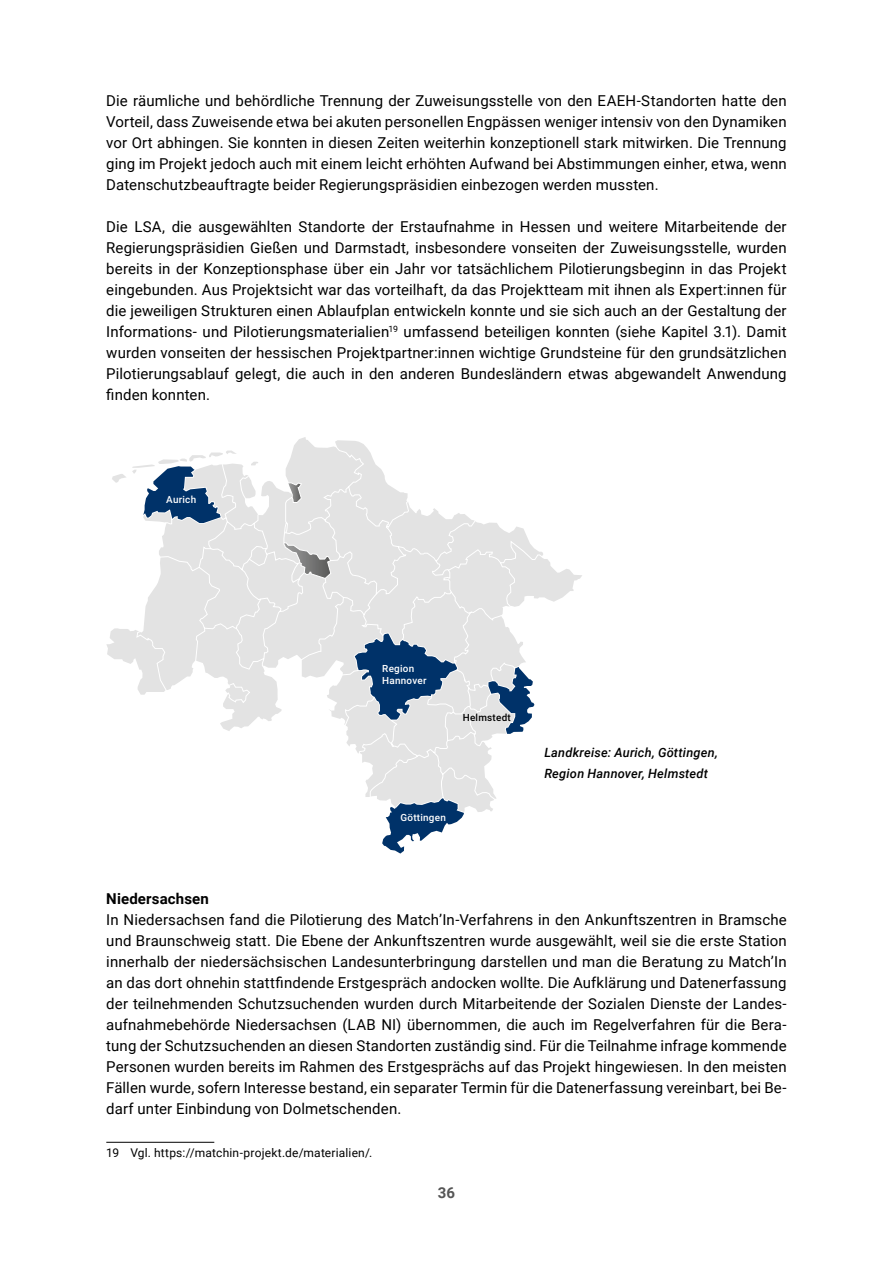
<style>
.page{position:relative;width:893px;height:1263px;background:#fff}
.page>*{position:absolute;margin:0;border:0;box-sizing:border-box;transform-origin:0 0}
.t1{font:15px/21px "Roboto";letter-spacing:.01em;color:#000;text-align:justify}
.t2{font:700 15px "Roboto";letter-spacing:.01em;color:#000}
.t3{font:700 15px "Roboto";color:#565656}
.t4{font:italic 500 12.75px/21px "Roboto";letter-spacing:.015em;color:#000}
.Footnote_text{font:12px "Roboto";letter-spacing:.015em;color:#000}
.t5{font:500 9.9px/11.9px "Roboto";letter-spacing:.025em;color:#fff}
.t6{font:500 9.9px "Roboto";letter-spacing:.025em;color:#000}
</style>
<div class="page">
<hr style="left:106px;top:1142px;width:108px;height:1px;background:#000">
<svg style="left:106px;top:558px;width:476px;height:106px"></svg>
<svg style="left:136px;top:437px;width:407px;height:375px"></svg>
<svg style="left:112px;top:450px;width:125px;height:73px"></svg>
<svg style="left:355px;top:633px;width:102px;height:86px;background:#6e88a4"></svg>
<svg style="left:382px;top:798px;width:82px;height:55px"></svg>
<svg style="left:488px;top:667px;width:46px;height:67px"></svg>
<p class="t1" style="left:106px;top:90px;width:682px">Die räumliche und behördliche Trennung der Zuweisungsstelle von den EAEH-Standorten hatte den Vorteil, dass Zuweisende etwa bei akuten personellen Engpässen weniger intensiv von den Dynamiken vor Ort abhingen. Sie konnten in diesen Zeiten weiterhin konzeptionell stark mitwirken. Die Trennung ging im Projekt jedoch auch mit einem leicht erhöhten Aufwand bei Abstimmungen einher, etwa, wenn Datenschutzbeauftragte beider Regierungspräsidien einbezogen werden mussten.</p>
<p class="t1" style="left:106px;top:216px;width:682px">Die LSA, die ausgewählten Standorte der Erstaufnahme in Hessen und weitere Mitarbeitende der Regierungspräsidien Gießen und Darmstadt, insbesondere vonseiten der Zuweisungsstelle, wurden bereits in der Konzeptionsphase über ein Jahr vor tatsächlichem Pilotierungsbeginn in das Projekt eingebunden. Aus Projektsicht war das vorteilhaft, da das Projektteam mit ihnen als Expert:innen für die jeweiligen Strukturen einen Ablaufplan entwickeln konnte und sie sich auch an der Gestaltung der Informations- und Pilotierungsmaterialien<sup>19</sup> umfassend beteiligen konnten (siehe Kapitel 3.1). Damit wurden vonseiten der hessischen Projektpartner:innen wichtige Grundsteine für den grundsätzlichen Pilotierungsablauf gelegt, die auch in den anderen Bundesländern etwas abgewandelt Anwendung finden konnten.</p>
<p class="t5" style="left:166px;top:493px;width:31px">Aurich</p>
<p class="t5" style="left:382px;top:662px;width:46px">Region<br>Hannover</p>
<p class="t6" style="left:463px;top:710px;width:50px">Helmstedt</p>
<p class="t5" style="left:400px;top:811px;width:47px">Göttingen</p>
<p class="t4" style="left:544px;top:742px;width:175px">Landkreise: Aurich, Göttingen,<br>Region Hannover, Helmstedt</p>
<p class="t2" style="left:106px;top:888px;width:104px">Niedersachsen</p>
<p class="t1" style="left:106px;top:909px;width:682px">In Niedersachsen fand die Pilotierung des Match’In-Verfahrens in den Ankunftszentren in Bramsche und Braunschweig statt. Die Ebene der Ankunftszentren wurde ausgewählt, weil sie die erste Station innerhalb der niedersächsischen Landesunterbringung darstellen und man die Beratung zu Match’In an das dort ohnehin stattfindende Erstgespräch andocken wollte. Die Aufklärung und Datenerfassung der teilnehmenden Schutzsuchenden wurden durch Mitarbeitende der Sozialen Dienste der Landes&shy;aufnahmebehörde Niedersachsen (LAB NI) übernommen, die auch im Regelverfahren für die Bera&shy;tung der Schutzsuchenden an diesen Standorten zuständig sind. Für die Teilnahme infrage kommende Personen wurden bereits im Rahmen des Erstgesprächs auf das Projekt hingewiesen. In den meisten Fällen wurde, sofern Interesse bestand, ein separater Termin für die Datenerfassung vereinbart, bei Be&shy;darf unter Einbindung von Dolmetschenden.</p>
<p class="Footnote_text" style="left:106px;top:1144px;width:267px">19 Vgl. https://matchin-projekt.de/materialien/.</p>
<p class="t3" style="left:438px;top:1182px;width:19px">36</p>
</div>
